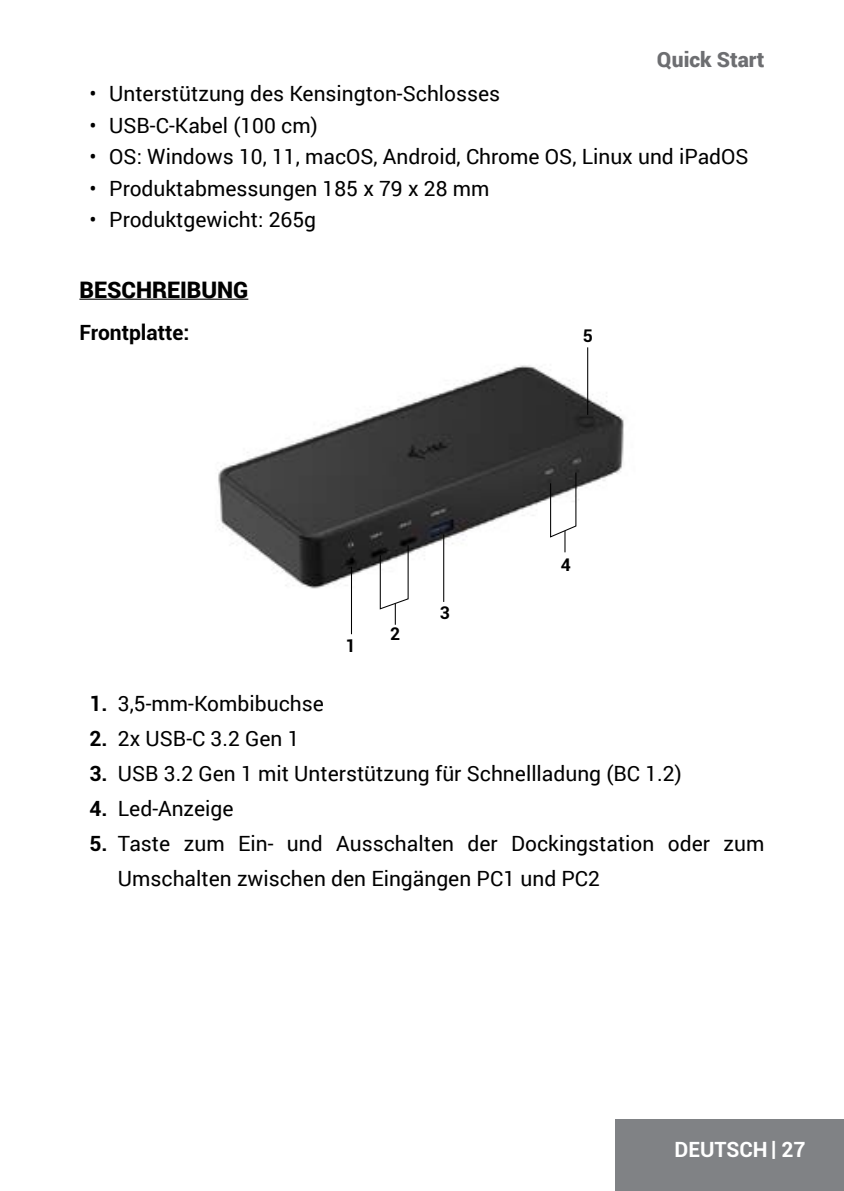
<style>
.page{position:relative;width:844px;height:1191px;background:#fff}
.page>*{position:absolute;margin:0;border:0;box-sizing:border-box;transform-origin:0 0}
.t1{font:900 22.75px "Roboto";color:#000}
.t2{font:21px/35px "Roboto";color:#000}
.t3{font:700 21px "Roboto";color:#000}
.t4{font:900 21px "Roboto";color:#6d6e71}
.t5{font:700 21px "Roboto";color:#fff}
.t6{font:700 17.5px "Roboto";color:#000}
.s1{font-weight:700}
</style>
<div class="page">
<div style="left:615px;top:1119px;width:228px;height:72px;background:#808285"></div>
<hr style="left:79px;top:298px;width:169px;height:2px;background:#000">
<img style="left:217px;top:354px;width:407px;height:248px">
<hr style="left:351px;top:567px;width:1px;height:67px;background:#000">
<svg style="left:379px;top:544px;width:30px;height:66px"></svg>
<hr style="left:443px;top:534px;width:1px;height:68px;background:#000">
<hr style="left:587px;top:347px;width:1px;height:68px;background:#000">
<hr style="left:394px;top:603px;width:2px;height:22px;background:#000">
<svg style="left:549px;top:471px;width:27px;height:81px"></svg>
<p class="t4" style="left:656px;top:45px;width:109px">Quick Start</p>
<p class="t2" style="left:89px;top:76px;width:412px">• Unterstützung des Kensington-Schlosses</p>
<p class="t2" style="left:89px;top:107px;width:230px">• USB-C-Kabel (100 cm)</p>
<p class="t2" style="left:89px;top:139px;width:660px">• OS: Windows 10, 11, macOS, Android, Chrome OS, Linux und iPadOS</p>
<p class="t2" style="left:89px;top:170px;width:401px">• Produktabmessungen 185 x 79 x 28 mm</p>
<p class="t2" style="left:89px;top:202px;width:228px">• Produktgewicht: 265g</p>
<p class="t1" style="left:79px;top:273px;width:170px">BESCHREIBUNG</p>
<p class="t3" style="left:79px;top:317px;width:111px">Frontplatte:</p>
<p class="t6" style="left:345px;top:633px;width:12px">1</p>
<p class="t6" style="left:390px;top:621px;width:12px">2</p>
<p class="t6" style="left:439px;top:600px;width:12px">3</p>
<p class="t6" style="left:582px;top:323px;width:12px">5</p>
<p class="t6" style="left:561px;top:552px;width:12px">4</p>
<p class="t2" style="left:89px;top:685px;width:236px"><span class="s1">1.</span> 3,5-mm-Kombibuchse</p>
<p class="t2" style="left:89px;top:720px;width:212px"><span class="s1">2.</span> 2x USB-C 3.2 Gen 1</p>
<p class="t2" style="left:89px;top:755px;width:593px"><span class="s1">3.</span> USB 3.2 Gen 1 mit Unterstützung für Schnellladung (BC 1.2)</p>
<p class="t2" style="left:89px;top:790px;width:146px"><span class="s1">4.</span> Led-Anzeige</p>
<p class="t2" style="left:118px;top:825px;width:648px;text-indent:-29px"><span class="s1">5.</span> Taste zum Ein- und Ausschalten der Dockingstation oder zum<br>Umschalten zwischen den Eingängen PC1 und PC2</p>
<p class="t5" style="left:674px;top:1134px;width:133px">DEUTSCH | 27</p>
</div>
